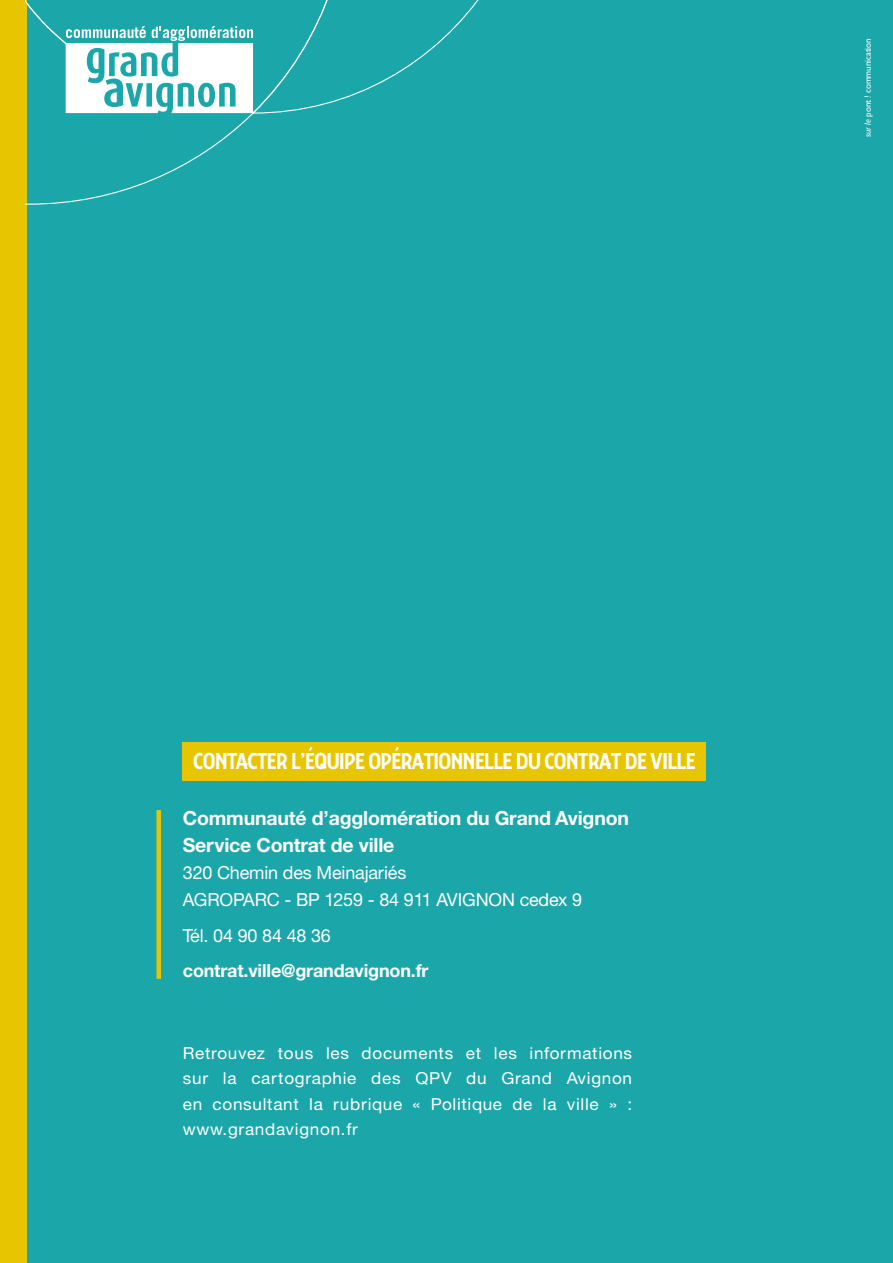
<style>
.page{position:relative;width:893px;height:1263px;background:#1ba6a9}
.page>*{position:absolute;margin:0;border:0;box-sizing:border-box;transform-origin:0 0}
.t1{font:24px "Collegiate";letter-spacing:-.02em;color:#fff}
.t2{font:700 19.5px/27px "Helvetica Neue CE";letter-spacing:-.01em;color:#fff}
.t3{font:18px/27px "Helvetica Neue CE";letter-spacing:-.01em;color:#fff}
.t4{font:700 18px "Helvetica Neue CE";letter-spacing:-.01em;color:#fff}
.t5{font:16.5px/25.5px "Helvetica Neue CE";letter-spacing:.04em;color:#fff;text-align:justify;scale:1.04 1}
.t6{font:9px "Gill Sans";letter-spacing:-.01em;color:#fff}
.s1{font-style:italic}
</style>
<div class="page">
<div style="left:0;top:0;width:26px;height:1263px;background:#e7c500"></div>
<div style="left:156px;top:810px;width:5px;height:169px;background:#e7c500"></div>
<svg style="left:26px;top:115px;width:226px;height:90px"></svg>
<svg style="left:26px;top:0;width:453px;height:115px"></svg>
<div style="left:183px;top:742px;width:523px;height:38px;background:#e7c500"></div>
<p class="t6" style="left:863px;top:137px;width:100px;rotate:-90deg"><span class="s1">sur le</span> pont <span class="s1">!</span> communication</p>
<h1 class="t1" style="left:193px;top:747px;width:504px">CONTACTER L’ÉQUIPE OPÉRATIONNELLE DU CONTRAT DE VILLE</h1>
<p class="t2" style="left:183px;top:805px;width:448px">Communauté d’agglomération du Grand Avignon<br>Service Contrat de ville</p>
<p class="t3" style="left:183px;top:859px;width:401px">320 Chemin des Meinajariés<br>AGROPARC - BP 1259 - 84 911 AVIGNON cedex 9</p>
<p class="t3" style="left:183px;top:922px;width:150px">Tél. 04 90 84 48 36</p>
<p class="t4" style="left:183px;top:959px;width:247px">contrat.ville@grandavignon.fr</p>
<p class="t5" style="left:183px;top:1040px;width:434px">Retrouvez tous les documents et les informations sur la cartographie des QPV du Grand Avignon en consultant la rubrique « Politique de la ville » : www.grandavignon.fr</p>
</div>
